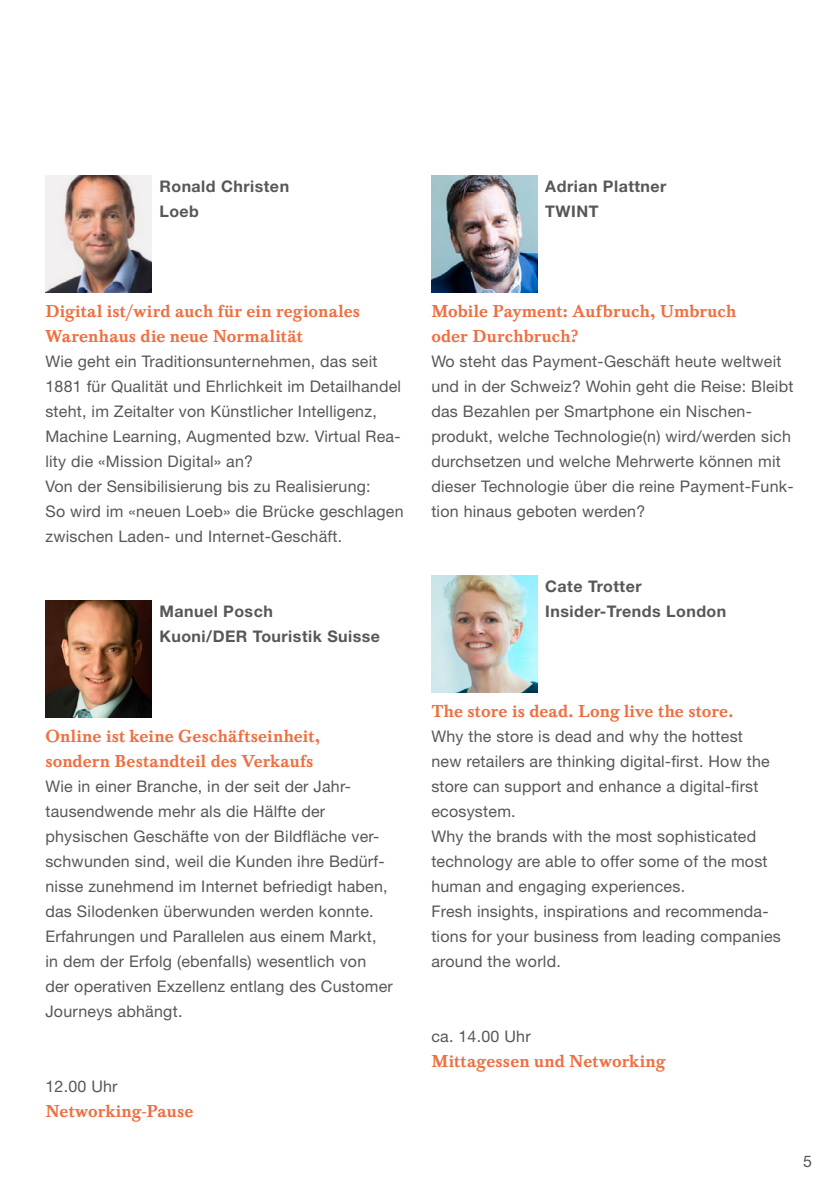
<style>
.page{position:relative;width:840px;height:1191px;background:#fff}
.page>*{position:absolute;margin:0;border:0;box-sizing:border-box;transform-origin:0 0}
.Lead_col_copy_oranje{font:500 18px/25px "Baskerville";letter-spacing:.01em;color:#ee7042}
.Lauftext{font:16px/25px "Helvetica Neue LT Pro";letter-spacing:.015em;color:#575756}
.Names{font:700 16px "Helvetica Neue LT Pro";letter-spacing:.03em;color:#575756}
</style>
<div class="page">
<img style="left:45px;top:600px;width:106px;height:117px">
<img style="left:431px;top:575px;width:106px;height:117px">
<img style="left:45px;top:176px;width:106px;height:116px">
<img style="left:431px;top:176px;width:106px;height:116px">
<p class="Names" style="left:159px;top:177px;width:131px">Ronald Christen</p>
<p class="Names" style="left:159px;top:201px;width:41px">Loeb</p>
<p class="Names" style="left:545px;top:177px;width:123px">Adrian Plattner</p>
<p class="Names" style="left:545px;top:201px;width:55px">TWINT</p>
<p class="Lead_col_copy_oranje" style="left:45px;top:299px;width:316px">Digital ist/wird auch für ein regionales<br>Warenhaus die neue Normalität</p>
<p class="Lauftext" style="left:45px;top:349px;width:357px">Wie geht ein Traditionsunternehmen, das seit 1881 für Qualität und Ehrlichkeit im Detailhandel steht, im Zeitalter von Künstlicher Intelligenz, Machine Learning, Augmented bzw. Virtual Rea&shy;lity die «Mission Digital» an?</p>
<p class="Lauftext" style="left:45px;top:473px;width:359px">Von der Sensibilisierung bis zu Realisierung:<br>So wird im «neuen Loeb» die Brücke geschlagen zwischen Laden- und Internet-Geschäft.</p>
<p class="Names" style="left:159px;top:601px;width:115px">Manuel Posch</p>
<p class="Names" style="left:159px;top:626px;width:222px">Kuoni/DER Touristik Suisse</p>
<p class="Lead_col_copy_oranje" style="left:45px;top:724px;width:276px">Online ist keine Geschäftseinheit,</p>
<p class="Lead_col_copy_oranje" style="left:45px;top:748px;width:269px">sondern Bestandteil des Verkaufs</p>
<p class="Lauftext" style="left:45px;top:773px;width:349px">Wie in einer Branche, in der seit der Jahr&shy;tausendwende mehr als die Hälfte der physischen Geschäfte von der Bildfläche ver&shy;schwunden sind, weil die Kunden ihre Bedürf&shy;nisse zunehmend im Internet befriedigt haben, das Silodenken überwunden werden konnte.<br>Erfahrungen und Parallelen aus einem Markt, in dem der Erfolg (ebenfalls) wesentlich von der operativen Exzellenz entlang des Customer Journeys abhängt.</p>
<p class="Lauftext" style="left:45px;top:1073px;width:74px">12.00 Uhr</p>
<p class="Lead_col_copy_oranje" style="left:45px;top:1098px;width:149px">Networking-Pause</p>
<p class="Lead_col_copy_oranje" style="left:431px;top:299px;width:306px">Mobile Payment: Aufbruch, Umbruch oder Durchbruch?</p>
<p class="Lauftext" style="left:431px;top:349px;width:363px">Wo steht das Payment-Geschäft heute weltweit und in der Schweiz? Wohin geht die Reise: Bleibt das Bezahlen per Smartphone ein Nischen&shy;produkt, welche Technologie(n) wird/werden sich durchsetzen und welche Mehrwerte können mit dieser Technologie über die reine Payment-Funk&shy;tion hinaus geboten werden?</p>
<p class="Names" style="left:545px;top:576px;width:98px">Cate Trotter</p>
<p class="Names" style="left:545px;top:601px;width:182px">Insider-Trends London</p>
<p class="Lead_col_copy_oranje" style="left:431px;top:699px;width:303px">The store is dead. Long live the store.</p>
<p class="Lauftext" style="left:431px;top:723px;width:340px">Why the store is dead and why the hottest new retailers are thinking digital-first. How the store can support and enhance a digital-first ecosystem.</p>
<p class="Lauftext" style="left:431px;top:823px;width:337px">Why the brands with the most sophisticated technology are able to offer some of the most human and engaging experiences.</p>
<p class="Lauftext" style="left:431px;top:898px;width:351px">Fresh insights, inspirations and recommenda&shy;tions for your business from leading companies around the world.</p>
<p class="Lauftext" style="left:431px;top:1023px;width:101px">ca. 14.00 Uhr</p>
<p class="Lead_col_copy_oranje" style="left:431px;top:1048px;width:235px">Mittagessen und Networking</p>
<p class="Lauftext" style="left:802px;top:1148px;width:10px">5</p>
</div>
